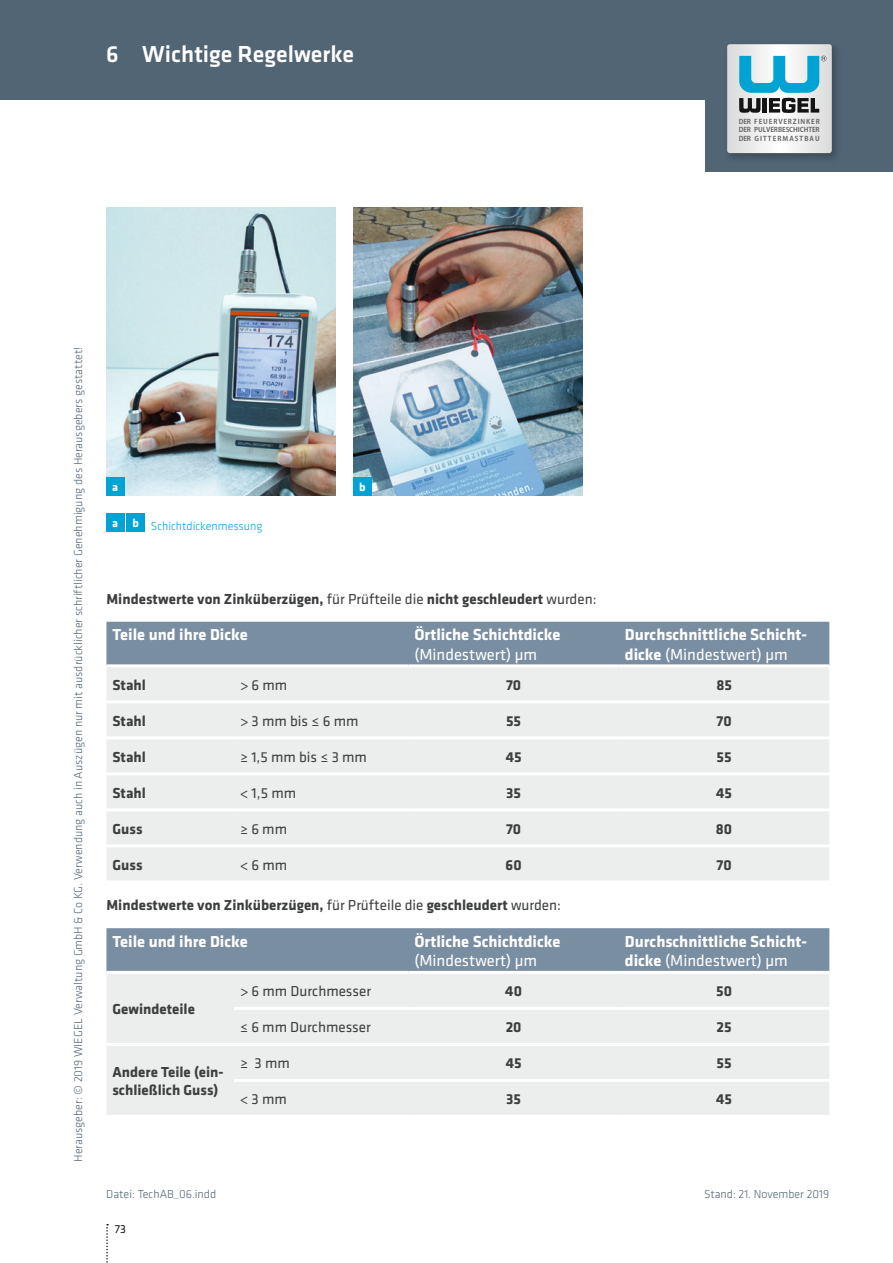
<style>
.page{position:relative;width:893px;height:1263px;background:#fff}
.page>*{position:absolute;margin:0;border:0;box-sizing:border-box;transform-origin:0 0}
.t1{font:500 24px "Klavika";color:#fff}
.t2{font:700 16.5px/19.8px "Klavika";color:#fff}
.t3{font:16.5px "Klavika";color:#fff}
.t4{font:700 15px/18px "Klavika";color:#3d3f3f}
.t5{font:15px "Klavika";color:#3d3f3f}
.t6{font:300 12px "Klavika";color:#526575}
.t7{font:300 12px "Klavika";color:#00a3d3}
.t8{font:12px "Klavika";color:#131413}
.t9{font:700 12px "Klavika";color:#fff}
.t10{font:700 6.75px/8.7px "Koz Go Pro";letter-spacing:.06em;color:#686867;text-align:justify}
.s1{font-weight:400}
</style>
<div class="page">
<svg style="left:106px;top:1224px;width:2px;height:39px"></svg>
<div style="left:0;top:0;width:893px;height:100px;background:#526575"></div>
<div style="left:706px;top:59px;width:187px;height:113px;background:#526575"></div>
<div style="left:106px;top:622px;width:723px;height:42px;background:#7a8ea2"></div>
<div style="left:106px;top:667px;width:723px;height:213px;background:#eceded"></div>
<hr style="left:106px;top:700px;width:128px;height:3px;background:#fff">
<hr style="left:234px;top:700px;width:174px;height:3px;background:#fff">
<hr style="left:408px;top:700px;width:211px;height:3px;background:#fff">
<hr style="left:619px;top:700px;width:210px;height:3px;background:#fff">
<hr style="left:106px;top:736px;width:128px;height:3px;background:#fff">
<hr style="left:234px;top:736px;width:174px;height:3px;background:#fff">
<hr style="left:408px;top:736px;width:211px;height:3px;background:#fff">
<hr style="left:619px;top:736px;width:210px;height:3px;background:#fff">
<hr style="left:106px;top:772px;width:128px;height:3px;background:#fff">
<hr style="left:234px;top:772px;width:174px;height:3px;background:#fff">
<hr style="left:408px;top:772px;width:211px;height:3px;background:#fff">
<hr style="left:619px;top:772px;width:210px;height:3px;background:#fff">
<hr style="left:106px;top:808px;width:128px;height:3px;background:#fff">
<hr style="left:234px;top:808px;width:174px;height:3px;background:#fff">
<hr style="left:408px;top:808px;width:211px;height:3px;background:#fff">
<hr style="left:619px;top:808px;width:210px;height:3px;background:#fff">
<hr style="left:106px;top:844px;width:128px;height:3px;background:#fff">
<hr style="left:234px;top:844px;width:174px;height:3px;background:#fff">
<hr style="left:408px;top:844px;width:211px;height:3px;background:#fff">
<hr style="left:619px;top:844px;width:210px;height:3px;background:#fff">
<div style="left:106px;top:928px;width:723px;height:43px;background:#7a8ea2"></div>
<div style="left:106px;top:974px;width:723px;height:141px;background:#eceded"></div>
<hr style="left:234px;top:1007px;width:174px;height:3px;background:#fff">
<hr style="left:408px;top:1007px;width:211px;height:3px;background:#fff">
<hr style="left:619px;top:1007px;width:210px;height:3px;background:#fff">
<hr style="left:106px;top:1043px;width:128px;height:3px;background:#fff">
<hr style="left:234px;top:1043px;width:174px;height:3px;background:#fff">
<hr style="left:408px;top:1043px;width:211px;height:3px;background:#fff">
<hr style="left:619px;top:1043px;width:210px;height:3px;background:#fff">
<hr style="left:234px;top:1079px;width:174px;height:3px;background:#fff">
<hr style="left:408px;top:1079px;width:211px;height:3px;background:#fff">
<hr style="left:619px;top:1079px;width:210px;height:3px;background:#fff">
<img style="left:106px;top:208px;width:229px;height:288px">
<img style="left:353px;top:208px;width:229px;height:288px">
<div style="left:106px;top:514px;width:18px;height:18px;background:#00a3d3"></div>
<div style="left:127px;top:514px;width:18px;height:18px;background:#00a3d3"></div>
<div style="left:106px;top:478px;width:18px;height:18px;background:#00a3d3"></div>
<div style="left:353px;top:478px;width:18px;height:18px;background:#00a3d3"></div>
<div style="left:723px;top:40px;width:120px;height:124px;background:#273644;opacity:.5"></div>
<svg style="left:727px;top:44px;width:105px;height:109px;background:#b8d1d8"></svg>
<h1 class="t1" style="left:106px;top:40px;width:249px">6 Wichtige Regelwerke</h1>
<p class="t10" style="left:739px;top:118px;width:83px">DER FEUERVERZINKER DER PULVERBESCHICHTER DER GITTERMASTBAU</p>
<p class="t6" style="left:72px;top:1162px;width:817px;rotate:-90deg">Herausgeber: © 2019 WIEGEL Verwaltung GmbH &amp; Co KG. Verwendung auch in Auszügen nur mit ausdrücklicher schriftlicher Genehmigung des Herausgebers gestattet!</p>
<p class="t9" style="left:112px;top:481px;width:7px">a</p>
<p class="t9" style="left:359px;top:481px;width:8px">b</p>
<p class="t7" style="left:112px;top:519px;width:152px"><sup>a</sup> <sup>b</sup> Schichtdickenmessung</p>
<p class="t4" style="left:106px;top:590px;width:491px">Mindestwerte von Zinküberzügen, <span class="s1">für Prüfteile die</span> nicht geschleudert <span class="s1">wurden:</span></p>
<p class="t2" style="left:112px;top:625px;width:137px">Teile und ihre Dicke</p>
<p class="t2" style="left:414px;top:625px;width:148px">Örtliche Schichtdicke</p>
<p class="t3" style="left:414px;top:645px;width:124px">(Mindestwert) μ m</p>
<p class="t2" style="left:625px;top:625px;width:184px">Durchschnittliche Schicht&shy;dicke <span class="s1">(Mindestwert) μ m</span></p>
<p class="t4" style="left:112px;top:676px;width:35px">Stahl</p>
<p class="t5" style="left:240px;top:676px;width:49px">&gt; 6 mm</p>
<p class="t4" style="left:506px;top:676px;width:17px">70</p>
<p class="t4" style="left:716px;top:676px;width:17px">85</p>
<p class="t4" style="left:112px;top:712px;width:35px">Stahl</p>
<p class="t5" style="left:240px;top:712px;width:120px">&gt; 3 mm bis ≤ 6 mm</p>
<p class="t4" style="left:506px;top:712px;width:16px">55</p>
<p class="t4" style="left:717px;top:712px;width:17px">70</p>
<p class="t4" style="left:112px;top:748px;width:35px">Stahl</p>
<p class="t5" style="left:240px;top:748px;width:129px">≥ 1,5 mm bis ≤ 3 mm</p>
<p class="t4" style="left:506px;top:748px;width:17px">45</p>
<p class="t4" style="left:717px;top:748px;width:16px">55</p>
<p class="t4" style="left:112px;top:784px;width:35px">Stahl</p>
<p class="t5" style="left:240px;top:784px;width:58px">&lt; 1,5 mm</p>
<p class="t4" style="left:506px;top:784px;width:16px">35</p>
<p class="t4" style="left:716px;top:784px;width:17px">45</p>
<p class="t4" style="left:112px;top:820px;width:32px">Guss</p>
<p class="t5" style="left:240px;top:820px;width:49px">≥ 6 mm</p>
<p class="t4" style="left:506px;top:820px;width:17px">70</p>
<p class="t4" style="left:716px;top:820px;width:18px">80</p>
<p class="t4" style="left:112px;top:856px;width:32px">Guss</p>
<p class="t5" style="left:240px;top:856px;width:49px">&lt; 6 mm</p>
<p class="t4" style="left:506px;top:856px;width:18px">60</p>
<p class="t4" style="left:717px;top:856px;width:17px">70</p>
<p class="t4" style="left:106px;top:896px;width:456px">Mindestwerte von Zinküberzügen, <span class="s1">für Prüfteile die</span> geschleudert <span class="s1">wurden:</span></p>
<p class="t2" style="left:112px;top:931px;width:137px">Teile und ihre Dicke</p>
<p class="t2" style="left:414px;top:931px;width:148px">Örtliche Schichtdicke</p>
<p class="t3" style="left:414px;top:952px;width:124px">(Mindestwert) μ m</p>
<p class="t2" style="left:625px;top:931px;width:184px">Durchschnittliche Schicht&shy;dicke <span class="s1">(Mindestwert) μ m</span></p>
<p class="t4" style="left:112px;top:1000px;width:84px">Gewindeteile</p>
<p class="t4" style="left:112px;top:1063px;width:113px">Andere Teile (ein&shy;schließlich Guss)</p>
<p class="t5" style="left:240px;top:983px;width:132px">&gt; 6 mm Durchmesser</p>
<p class="t4" style="left:505px;top:982px;width:18px">40</p>
<p class="t4" style="left:716px;top:982px;width:17px">50</p>
<p class="t5" style="left:240px;top:1019px;width:132px">≤ 6 mm Durchmesser</p>
<p class="t4" style="left:506px;top:1018px;width:17px">20</p>
<p class="t4" style="left:717px;top:1018px;width:17px">25</p>
<p class="t5" style="left:240px;top:1055px;width:51px">≥ 3 mm</p>
<p class="t4" style="left:506px;top:1054px;width:17px">45</p>
<p class="t4" style="left:717px;top:1054px;width:16px">55</p>
<p class="t5" style="left:240px;top:1091px;width:48px">&lt; 3 mm</p>
<p class="t4" style="left:506px;top:1090px;width:16px">35</p>
<p class="t4" style="left:716px;top:1090px;width:17px">45</p>
<p class="t6" style="left:106px;top:1187px;width:111px">Datei: TechAB_06.indd</p>
<p class="t6" style="left:704px;top:1187px;width:127px">Stand: 21. November 2019</p>
<p class="t8" style="left:115px;top:1223px;width:13px">73</p>
</div>
